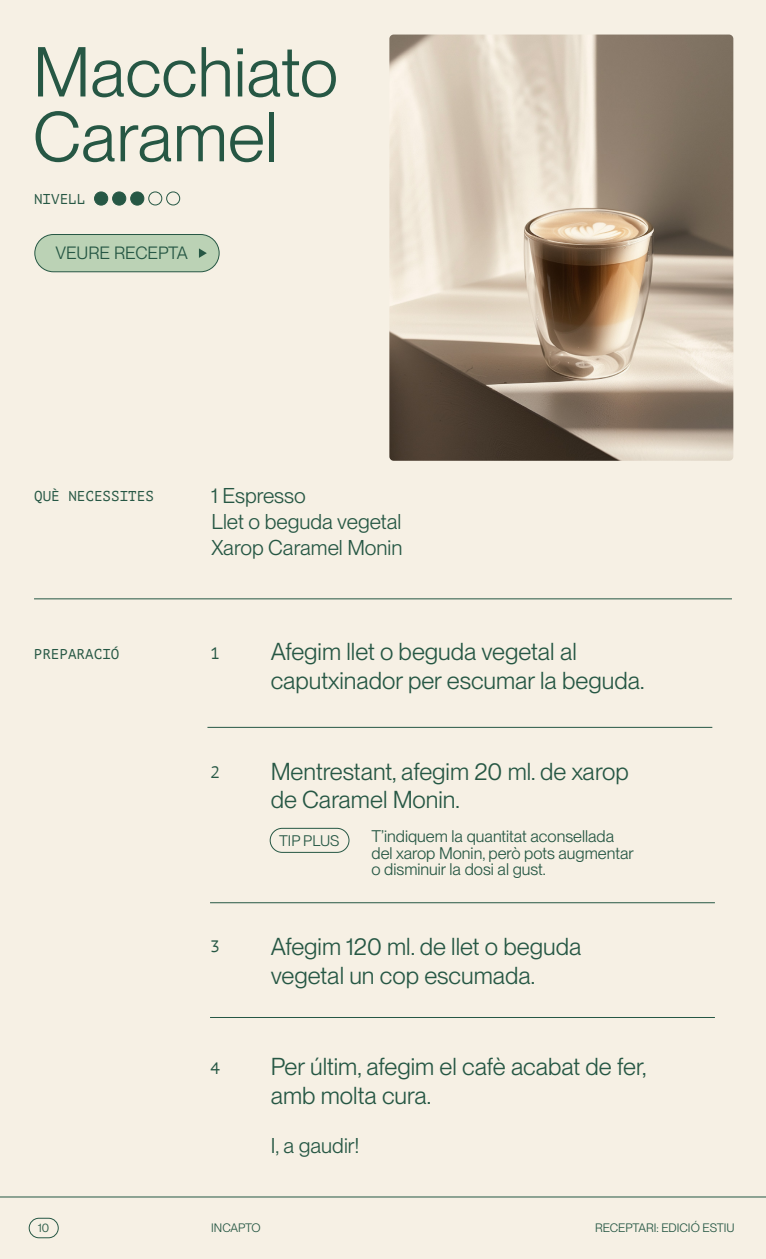
<style>
.page{position:relative;width:766px;height:1259px;background:#fff}
.page>*{position:absolute;margin:0;border:0;box-sizing:border-box;transform-origin:0 0}
.t1{font:69px/64.8px "PP Neue Montreal";color:#265744}
.t2{font:24px/28.8px "PP Neue Montreal";color:#265744}
.t3{font:21px/25.8px "PP Neue Montreal";color:#265744}
.t4{font:17.4px "PP Neue Montreal";color:#265744}
.t5{font:16.5px/16.8px "PP Neue Montreal";color:#265744}
.t6{font:16.5px "PT Mono";color:#265744}
.t7{font:15px "PP Neue Montreal";color:#265744}
.t8{font:14.25px "PT Mono";color:#265744}
.t9{font:12px "PP Neue Montreal";color:#265744}
</style>
<div class="page">
<div style="left:0;top:0;width:765px;height:1259px;background:#f6f0e4"></div>
<div style="left:29px;top:1217px;width:30px;height:21px;border:1px solid #265744;border-radius:10px"></div>
<hr style="left:0;top:1196px;width:765px;height:1px;background:#265744">
<img style="left:389px;top:35px;width:344px;height:426px">
<div style="left:94px;top:192px;width:14px;height:13px;background:#265744;border-radius:50%"></div>
<div style="left:94px;top:192px;width:14px;height:13px;border:1px solid #265744;border-radius:50%"></div>
<div style="left:113px;top:192px;width:13px;height:13px;background:#265744;border-radius:50%"></div>
<div style="left:112px;top:192px;width:14px;height:13px;border:1px solid #265744;border-radius:50%"></div>
<div style="left:131px;top:192px;width:13px;height:13px;background:#265744;border-radius:50%"></div>
<div style="left:130px;top:192px;width:14px;height:13px;border:1px solid #265744;border-radius:50%"></div>
<div style="left:148px;top:191px;width:14px;height:14px;border:1px solid #265744;border-radius:50%"></div>
<div style="left:166px;top:191px;width:14px;height:14px;border:1px solid #265744;border-radius:50%"></div>
<hr style="left:34px;top:598px;width:697px;height:1px;background:#265744">
<div style="left:35px;top:234px;width:184px;height:38px;background:#bbd2b5;border-radius:19px"></div>
<div style="left:34px;top:234px;width:185px;height:38px;border:1px solid #265744;border-radius:19px"></div>
<svg style="left:199px;top:248px;width:8px;height:10px"></svg>
<hr style="left:207px;top:727px;width:505px;height:1px;background:#265744">
<hr style="left:210px;top:902px;width:504px;height:1px;background:#265744">
<hr style="left:210px;top:1017px;width:504px;height:1px;background:#265744">
<div style="left:270px;top:828px;width:79px;height:24px;border:1px solid #265744;border-radius:12px"></div>
<h1 class="t1" style="left:33px;top:39px;width:307px">Macchiato<br>Caramel</h1>
<p class="t8" style="left:34px;top:191px;width:53px">NIVELL</p>
<p class="t4" style="left:55px;top:243px;width:134px">VEURE RECEPTA</p>
<p class="t8" style="left:34px;top:488px;width:121px">QUÈ NECESSITES</p>
<p class="t3" style="left:211px;top:483px;width:192px">1 Espresso<br>Llet o beguda vegetal<br>Xarop Caramel Monin</p>
<p class="t8" style="left:34px;top:646px;width:87px">PREPARACIÓ</p>
<p class="t6" style="left:210px;top:644px;width:11px">1</p>
<p class="t2" style="left:270px;top:637px;width:375px">Afegim llet o beguda vegetal al caputxinador per escumar la beguda.</p>
<p class="t6" style="left:210px;top:763px;width:11px">2</p>
<p class="t2" style="left:270px;top:756px;width:359px">Mentrestant, afegim 20 ml. de xarop de Caramel Monin.</p>
<p class="t7" style="left:279px;top:831px;width:62px">TIP PLUS</p>
<p class="t5" style="left:371px;top:827px;width:264px">T’indiquem la quantitat aconsellada del xarop Monin, però pots augmentar o disminuir la dosi al gust.</p>
<p class="t6" style="left:210px;top:937px;width:11px">3</p>
<p class="t2" style="left:270px;top:931px;width:312px">Afegim 120 ml. de llet o beguda vegetal un cop escumada.</p>
<p class="t6" style="left:210px;top:1059px;width:11px">4</p>
<p class="t2" style="left:270px;top:1052px;width:377px">Per últim, afegim el cafè acabat de fer, amb molta cura.</p>
<p class="t3" style="left:271px;top:1132px;width:90px">I, a gaudir!</p>
<p class="t9" style="left:38px;top:1220px;width:13px">10</p>
<p class="t9" style="left:211px;top:1220px;width:51px">INCAPTO</p>
<p class="t9" style="left:595px;top:1220px;width:141px">RECEPTARI: EDICIÓ ESTIU</p>
</div>
